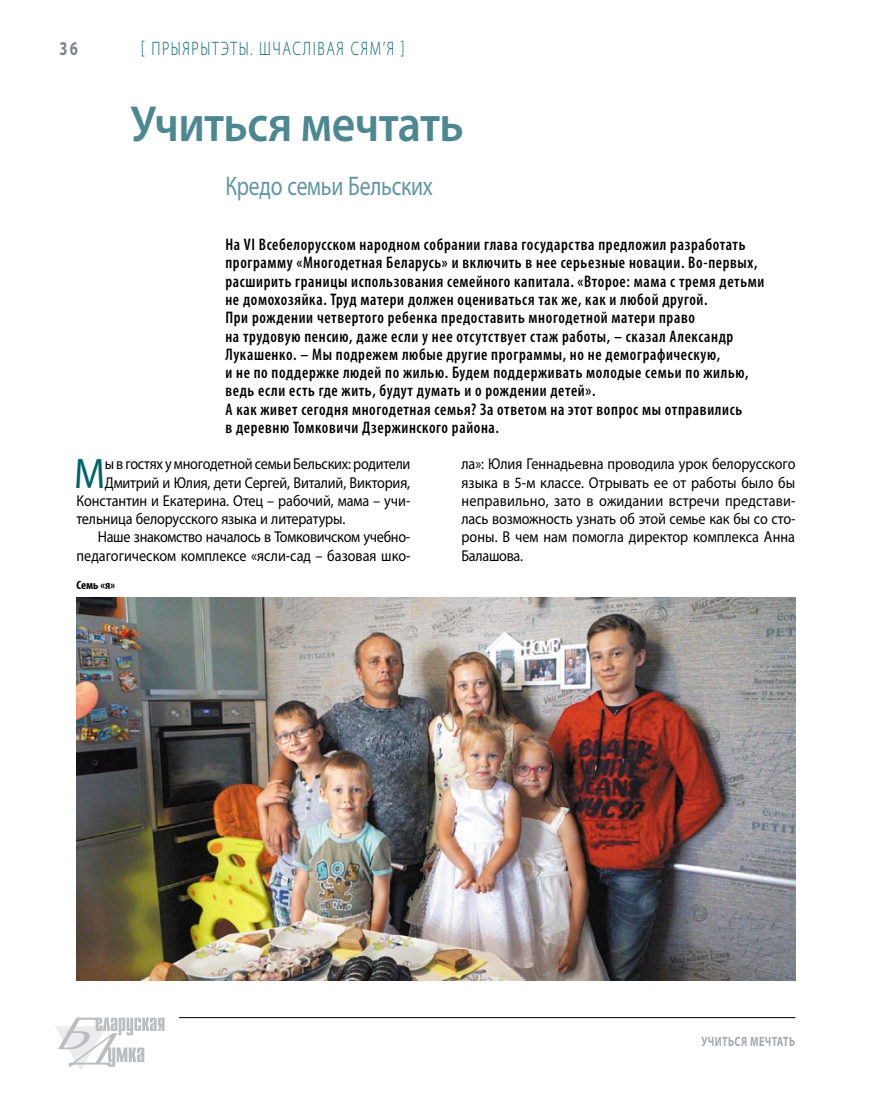
<style>
.page{position:relative;width:872px;height:1106px;background:#fff}
.page>*{position:absolute;margin:0;border:0;box-sizing:border-box;transform-origin:0 0}
.t1{font:600 51px "Myriad Pro";letter-spacing:-.015em;color:#4d8891;scale:.9 1}
.t2{font:42.9px "Myriad Pro";color:#00636d;scale:.9 1}
.t3{font:27px "Myriad Pro";letter-spacing:-.01em;color:#62969f;scale:.8 1}
.t4{font:300 19.5px "Myriad Pro";letter-spacing:.11em;color:#00636d;scale:.75 1}
.t5{font:700 19.5px "Myriad Pro";color:#808285;scale:.75 1}
.t6{font:600 condensed 16.8px/18.3px "Myriad Pro";letter-spacing:.04em;color:#000;scale:.95 1}
.t7{font:15.75px/18.3px "Myriad Pro";letter-spacing:-.01em;color:#000;text-align:justify;scale:.9 1}
.t8{font:700 13.5px "Myriad Pro";color:#a7a9ac;scale:.75 1}
.t9{font:700 condensed 12px "Myriad Pro";color:#000}
</style>
<div class="page">
<hr style="left:179px;top:1017px;width:616px;height:1px;background:#000">
<svg style="left:55px;top:1017px;width:109px;height:53px"></svg>
<img style="left:77px;top:597px;width:718px;height:383px">
<p class="t5" style="left:60px;top:36px;width:26px">36</p>
<p class="t4" style="left:141px;top:38px;width:353px">[ Прыярытэты. Шчаслівая сям’я ]</p>
<h1 class="t1" style="left:131px;top:91px;width:372px">Учиться мечтать</h1>
<h3 class="t3" style="left:225px;top:170px;width:261px">Кредо семьи Бельских</h3>
<p class="t6" style="left:225px;top:235px;width:569px">На VI Всебелорусском народном собрании глава государства предложил разработать программу «Многодетная Беларусь» и включить в нее серьезные новации. Во-первых, расширить границы использования семейного капитала. «Второе: мама с тремя детьми не домохозяйка. Труд матери должен оцениваться так же, как и любой другой.<br>При рождении четвертого ребенка предоставить многодетной матери право<br>на трудовую пенсию, даже если у нее отсутствует стаж работы, – сказал Александр Лукашенко. – Мы подрежем любые другие программы, но не демографическую,<br>и не по поддержке людей по жилью. Будем поддерживать молодые семьи по жилью, ведь если есть где жить, будут думать и о рождении детей».<br>А как живет сегодня многодетная семья? За ответом на этот вопрос мы отправились<br>в деревню Томковичи Дзержинского района.</p>
<p class="t7" style="left:461px;top:454px;width:372px">ла»: Юлия Геннадьевна проводила урок белорусского языка в 5-м классе. Отрывать ее от работы было бы неправильно, зато в ожидании встречи представи&shy;лась возможность узнать об этой семье как бы со сто&shy;роны. В чем нам помогла директор комплекса Анна Балашова.</p>
<h2 class="t2" style="left:74px;top:447px;width:36px">М</h2>
<p class="t7" style="left:105px;top:454px;width:341px">ы в гостях у многодетной семьи Бельских: родители</p>
<p class="t7" style="left:105px;top:473px;width:341px">Дмитрий и Юлия, дети Сергей, Виталий, Виктория,</p>
<p class="t7" style="left:77px;top:491px;width:372px">Константин и Екатерина. Отец – рабочий, мама – учи-</p>
<p class="t7" style="left:77px;top:509px;width:300px">тельница белорусского языка и литературы.</p>
<p class="t7" style="left:98px;top:527px;width:349px">Наше знакомство началось в Томковичском учебно-</p>
<p class="t7" style="left:77px;top:546px;width:373px">педагогическом комплексе «ясли-сад – базовая шко-</p>
<p class="t9" style="left:77px;top:577px;width:40px">Семь «я»</p>
<p class="t8" style="left:701px;top:1032px;width:127px">Учиться мечтать</p>
</div>
